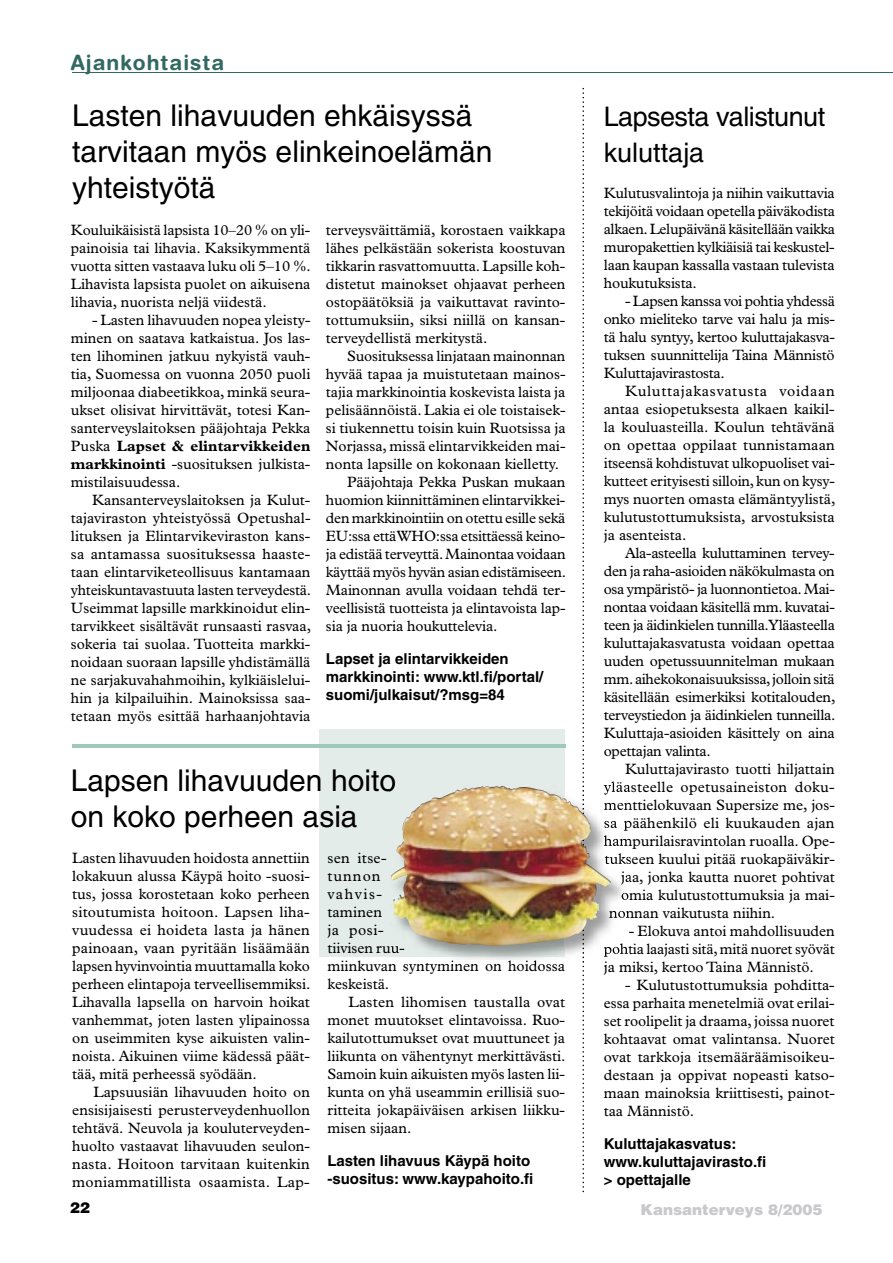
<style>
.page{position:relative;width:893px;height:1263px;background:#fff}
.page>*{position:absolute;margin:0;border:0;box-sizing:border-box;transform-origin:0 0}
.t1{font:30px/36px "Helvetica";color:#000}
.t2{font:27px/36px "Helvetica";letter-spacing:-.02em;color:#000}
.t3{font:700 21px "Helvetica Rounded";letter-spacing:.05em;color:#326862}
.t4{font:15px/18px "Plantin";color:#000;text-align:justify}
.t5{font:700 15px/18px "Helvetica";color:#000}
.t6{font:15px "Plantin";letter-spacing:.02em;color:#000}
.t7{font:900 15px "Helvetica";color:#c9c8cd}
.t8{font:900 15px "Helvetica";color:#000}
.s1{font-weight:700}
</style>
<div class="page">
<div style="left:319px;top:729px;width:246px;height:228px;background:#e4ece9"></div>
<hr style="left:72px;top:72px;width:821px;height:1px;background:#326862">
<svg style="left:582px;top:88px;width:2px;height:1104px"></svg>
<hr style="left:72px;top:745px;width:493px;height:3px;background:#9fc9ba">
<img style="left:454px;top:784px;width:168px;height:181px">
<img style="left:394px;top:784px;width:171px;height:173px">
<img style="left:604px;top:784px;width:25px;height:11px">
<img style="left:604px;top:799px;width:25px;height:14px">
<img style="left:604px;top:817px;width:25px;height:14px">
<img style="left:604px;top:835px;width:25px;height:14px">
<img style="left:605px;top:853px;width:24px;height:14px">
<img style="left:621px;top:871px;width:8px;height:14px">
<img style="left:622px;top:892px;width:7px;height:8px">
<img style="left:609px;top:907px;width:20px;height:11px">
<img style="left:604px;top:943px;width:25px;height:14px">
<img style="left:604px;top:961px;width:25px;height:4px">
<svg style="left:389px;top:784px;width:7px;height:13px"></svg>
<img style="left:389px;top:942px;width:15px;height:11px">
<img style="left:389px;top:960px;width:176px;height:5px">
<img style="left:582px;top:785px;width:2px;height:137px">
<img style="left:391px;top:800px;width:50px;height:141px">
<h3 class="t3" style="left:71px;top:50px;width:155px">Ajankohtaista</h3>
<h1 class="t1" style="left:72px;top:97px;width:422px">Lasten lihavuuden ehkäisyssä tarvitaan myös elinkeinoelämän yhteistyötä</h1>
<p class="t4" style="left:71px;top:221px;width:242px">Kouluikäisistä lapsista 10–20 % on yli&shy;painoisia tai lihavia. Kaksikymmentä vuotta sitten vastaava luku oli 5–10 %.<br>Lihavista lapsista puolet on aikuisena lihavia, nuorista neljä viidestä.</p>
<p class="t4" style="left:71px;top:311px;width:241px;text-indent:21px">- Lasten lihavuuden nopea yleisty&shy;minen on saatava katkaistua. Jos las&shy;ten lihominen jatkuu nykyistä vauh&shy;tia, Suomessa on vuonna 2050 puoli miljoonaa diabeetikkoa, minkä seura&shy;ukset olisivat hirvittävät, totesi Kan&shy;santerveyslaitoksen pääjohtaja Pekka Puska <span class="s1">Lapset &amp; elintarvikkeiden markkinointi</span> -suosituksen julkista&shy;mistilaisuudessa.</p>
<p class="t4" style="left:71px;top:491px;width:242px;text-indent:21px">Kansanterveyslaitoksen ja Kulut&shy;tajaviraston yhteistyössä Opetushal&shy;lituksen ja Elintarvikeviraston kans&shy;sa antamassa suosituksessa haaste&shy;taan elintarviketeollisuus kantamaan yhteiskuntavastuuta lasten terveydestä.<br>Useimmat lapsille markkinoidut elin&shy;tarvikkeet sisältävät runsaasti rasvaa, sokeria tai suolaa. Tuotteita markki&shy;noidaan suoraan lapsille yhdistämällä ne sarjakuvahahmoihin, kylkiäislelui&shy;hin ja kilpailuihin. Mainoksissa saa&shy;tetaan myös esittää harhaanjohtavia</p>
<p class="t4" style="left:326px;top:221px;width:241px">terveysväittämiä, korostaen vaikkapa lähes pelkästään sokerista koostuvan tikkarin rasvattomuutta. Lapsille koh&shy;distetut mainokset ohjaavat perheen ostopäätöksiä ja vaikuttavat ravinto&shy;tottumuksiin, siksi niillä on kansan&shy;terveydellistä merkitystä.</p>
<p class="t4" style="left:347px;top:347px;width:220px">Suosituksessa linjataan mainonnan</p>
<p class="t4" style="left:326px;top:365px;width:241px">hyvää tapaa ja muistutetaan mainos-</p>
<p class="t4" style="left:326px;top:383px;width:241px">tajia markkinointia koskevista laista ja</p>
<p class="t4" style="left:326px;top:401px;width:241px">pelisäännöistä. Lakia ei ole toistaisek-</p>
<p class="t4" style="left:326px;top:419px;width:241px">si tiukennettu toisin kuin Ruotsissa ja</p>
<p class="t4" style="left:326px;top:437px;width:241px">Norjassa, missä elintarvikkeiden mai-</p>
<p class="t4" style="left:326px;top:455px;width:235px">nonta lapsille on kokonaan kielletty.</p>
<p class="t4" style="left:347px;top:473px;width:220px">Pääjohtaja Pekka Puskan mukaan</p>
<p class="t4" style="left:326px;top:491px;width:241px">huomion kiinnittäminen elintarvikkei-</p>
<p class="t4" style="left:326px;top:509px;width:241px">den markkinointiin on otettu esille sekä</p>
<p class="t4" style="left:326px;top:527px;width:241px">EU:ssa että WHO:ssa etsittäessä keino-</p>
<p class="t4" style="left:326px;top:545px;width:241px">ja edistää terveyttä. Mainontaa voidaan</p>
<p class="t4" style="left:326px;top:563px;width:242px">käyttää myös hyvän asian edistämiseen.</p>
<p class="t4" style="left:326px;top:581px;width:241px">Mainonnan avulla voidaan tehdä ter-</p>
<p class="t4" style="left:326px;top:599px;width:241px">veellisistä tuotteista ja elintavoista lap-</p>
<p class="t4" style="left:326px;top:617px;width:173px">sia ja nuoria houkuttelevia.</p>
<p class="t5" style="left:326px;top:650px;width:219px">Lapset ja elintarvikkeiden markkinointi: www.ktl.fi/portal/ suomi/julkaisut/?msg=84</p>
<h1 class="t1" style="left:71px;top:763px;width:327px">Lapsen lihavuuden hoito on koko perheen asia</h1>
<p class="t4" style="left:72px;top:849px;width:240px">Lasten lihavuuden hoidosta annettiin lokakuun alussa Käypä hoito -suosi&shy;tus, jossa korostetaan koko perheen sitoutumista hoitoon. Lapsen liha&shy;vuudessa ei hoideta lasta ja hänen painoaan, vaan pyritään lisäämään lapsen hyvinvointia muuttamalla koko perheen elintapoja terveellisemmiksi.<br>Lihavalla lapsella on harvoin hoikat vanhemmat, joten lasten ylipainossa on useimmiten kyse aikuisten valin&shy;noista. Aikuinen viime kädessä päät&shy;tää, mitä perheessä syödään.</p>
<p class="t4" style="left:72px;top:1083px;width:239px;text-indent:21px">Lapsuusiän lihavuuden hoito on ensisijaisesti perusterveydenhuollon tehtävä. Neuvola ja kouluterveyden&shy;huolto vastaavat lihavuuden seulon&shy;nasta. Hoitoon tarvitaan kuitenkin moniammatillista osaamista. Lap-</p>
<p class="t8" style="left:70px;top:1198px;width:22px">22</p>
<p class="t4" style="left:327px;top:849px;width:239px;text-align:left">sen itse-<br>tunnon<br>vahvis-<br>taminen<br>ja posi-<br>tiivisen ruu-<br>miinkuvan syntyminen on hoidossa keskeistä.</p>
<p class="t4" style="left:327px;top:993px;width:240px;text-indent:21px">Lasten lihomisen taustalla ovat monet muutokset elintavoissa. Ruo&shy;kailutottumukset ovat muuttuneet ja liikunta on vähentynyt merkittävästi.<br>Samoin kuin aikuisten myös lasten lii&shy;kunta on yhä useammin erillisiä suo&shy;ritteita jokapäiväisen arkisen liikku&shy;misen sijaan.</p>
<p class="t5" style="left:327px;top:1151px;width:208px">Lasten lihavuus Käypä hoito -suositus: www.kaypahoito.fi</p>
<h2 class="t2" style="left:604px;top:98px;width:223px">Lapsesta valistunut kuluttaja</h2>
<p class="t4" style="left:604px;top:184px;width:233px">Kulutusvalintoja ja niihin vaikuttavia tekijöitä voidaan opetella päiväkodista alkaen. Lelupäivänä käsitellään vaikka muropakettien kylkiäisiä tai keskustel&shy;laan kaupan kassalla vastaan tulevista houkutuksista.</p>
<p class="t4" style="left:604px;top:292px;width:233px;text-indent:21px">- Lapsen kanssa voi pohtia yhdessä onko mieliteko tarve vai halu ja mis&shy;tä halu syntyy, kertoo kuluttajakasva&shy;tuksen suunnittelija Taina Männistö Kuluttajavirastosta.</p>
<p class="t4" style="left:604px;top:382px;width:233px;text-indent:21px">Kuluttajakasvatusta voidaan antaa esiopetuksesta alkaen kaikil&shy;la kouluasteilla. Koulun tehtävänä on opettaa oppilaat tunnistamaan itseensä kohdistuvat ulkopuoliset vai&shy;kutteet erityisesti silloin, kun on kysy&shy;mys nuorten omasta elämäntyylistä, kulutustottumuksista, arvostuksista ja asenteista.</p>
<p class="t4" style="left:604px;top:544px;width:233px;text-indent:21px">Ala-asteella kuluttaminen tervey&shy;den ja raha-asioiden näkökulmasta on osa ympäristö- ja luonnontietoa. Mai&shy;nontaa voidaan käsitellä mm. kuvatai&shy;teen ja äidinkielen tunnilla. Yläasteella kuluttajakasvatusta voidaan opettaa uuden opetussuunnitelman mukaan mm. aihekokonaisuuksissa, jolloin sitä käsitellään esimerkiksi kotitalouden, terveystiedon ja äidinkielen tunneilla.<br>Kuluttaja-asioiden käsittely on aina opettajan valinta.</p>
<p class="t4" style="left:625px;top:760px;width:211px">Kuluttajavirasto tuotti hiljattain</p>
<p class="t6" style="left:604px;top:778px;width:232px">yläasteelle opetusaineiston doku-</p>
<p class="t4" style="left:604px;top:796px;width:233px">menttielokuvaan Supersize me, jos-</p>
<p class="t4" style="left:604px;top:814px;width:232px">sa päähenkilö eli kuukauden ajan</p>
<p class="t4" style="left:604px;top:832px;width:233px">hampurilaisravintolan ruoalla. Ope-</p>
<p class="t4" style="left:604px;top:850px;width:232px">tukseen kuului pitää ruokapäiväkir-</p>
<p class="t4" style="left:621px;top:868px;width:215px">jaa, jonka kautta nuoret pohtivat</p>
<p class="t4" style="left:621px;top:886px;width:215px">omia kulutustottumuksia ja mai-</p>
<p class="t4" style="left:609px;top:904px;width:168px">nonnan vaikutusta niihin.</p>
<p class="t4" style="left:604px;top:922px;width:233px;text-indent:25px">- Elokuva antoi mahdollisuuden pohtia laajasti sitä, mitä nuoret syövät ja miksi, kertoo Taina Männistö.</p>
<p class="t4" style="left:604px;top:976px;width:233px;text-indent:21px">- Kulutustottumuksia pohditta&shy;essa parhaita menetelmiä ovat erilai&shy;set roolipelit ja draama, joissa nuoret kohtaavat omat valintansa. Nuoret ovat tarkkoja itsemääräämisoikeu&shy;destaan ja oppivat nopeasti katso&shy;maan mainoksia kriittisesti, painot&shy;taa Männistö.</p>
<p class="t5" style="left:604px;top:1134px;width:164px">Kuluttajakasvatus: www.kuluttajavirasto.fi &gt; opettajalle</p>
<p class="t7" style="left:640px;top:1199px;width:183px">Kansanterveys 8/2005</p>
</div>
